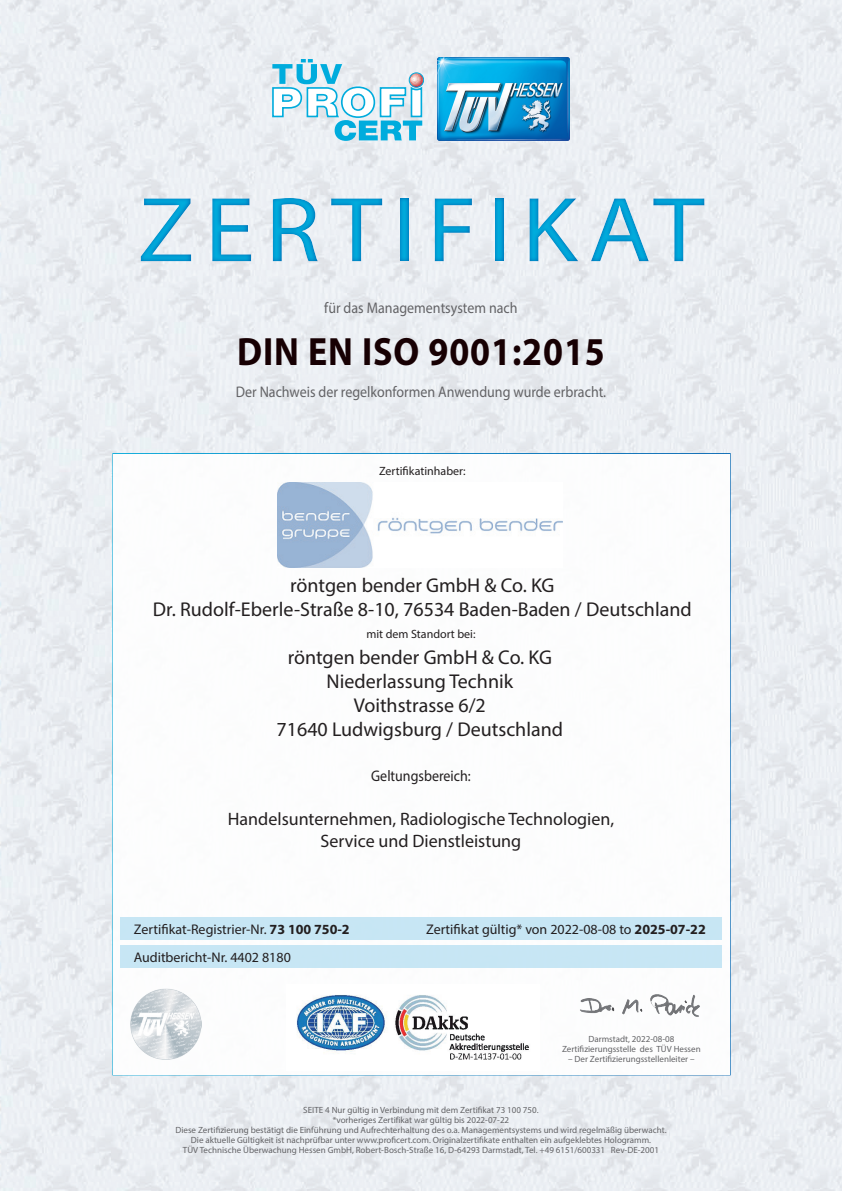
<style>
.page{position:relative;width:842px;height:1191px;background:#fff}
.page>*{position:absolute;margin:0;border:0;box-sizing:border-box;transform-origin:0 0}
.t1{font:93px "Myriad Pro";letter-spacing:.1em;color:#00acdd;scale:1.1 1}
.t2{font:700 39.6px "Myriad Pro";letter-spacing:.025em;color:#170003;scale:.91 1}
.t3{font:20px/24px "Myriad Pro";color:#231f20;text-align:center}
.t4{font:18px/21.6px "Myriad Pro";color:#231f20;text-align:center}
.t5{font:15.4px "Myriad Pro";color:#636366;scale:.91 1}
.t6{font:15.4px "Myriad Pro";color:#231f20;scale:.91 1}
.t7{font:14px/28.1px "Myriad Pro";color:#231f20}
.t8{font:12px "Myriad Pro";color:#231f20}
.t9{font:9px/10px "Myriad Pro";color:#636366;text-align:center}
.s1{font-weight:700}
</style>
<div class="page">
<img style="left:0;top:0;width:842px;height:1191px">
<img style="left:437px;top:57px;width:132px;height:83px">
<svg style="left:272px;top:59px;width:152px;height:82px"></svg>
<div style="left:112px;top:453px;width:619px;height:622px;background:#fff;border:2px solid #fff"></div>
<div style="left:120px;top:945px;width:602px;height:23px;background:#c1e4f4"></div>
<div style="left:121px;top:917px;width:601px;height:22px;background:#c1e4f4"></div>
<img style="left:296px;top:995px;width:233px;height:65px">
<img style="left:744px;top:810px;width:77px;height:55px">
<img style="left:736px;top:724px;width:98px;height:40px">
<img style="left:735px;top:636px;width:95px;height:35px">
<img style="left:736px;top:549px;width:93px;height:35px">
<img style="left:737px;top:479px;width:91px;height:36px">
<img style="left:642px;top:1096px;width:99px;height:53px">
<img style="left:580px;top:994px;width:120px;height:23px">
<div style="left:0;top:172px;width:842px;height:114px;background:#006bb6;opacity:.75"></div>
<img style="left:130px;top:988px;width:71px;height:71px">
<img style="left:277px;top:482px;width:285px;height:86px">
<h1 class="t1" style="left:138px;top:173px;width:517px">ZERTIFIKAT</h1>
<h3 class="t5" style="left:324px;top:298px;width:214px">für das Managementsystem nach</h3>
<h2 class="t2" style="left:237px;top:326px;width:406px">DIN EN ISO 9001:2015</h2>
<h3 class="t5" style="left:236px;top:382px;width:408px">Der Nachweis der regelkonformen Anwendung wurde erbracht.</h3>
<h3 class="t8" style="left:379px;top:464px;width:88px">Zertifikatinhaber:</h3>
<h3 class="t3" style="left:153px;top:573px;width:540px">röntgen bender GmbH &amp; Co. KG<br>Dr. Rudolf-Eberle-Straße 8-10, 76534 Baden-Baden / Deutschland</h3>
<h3 class="t8" style="left:366px;top:626px;width:111px">mit dem Standort bei:</h3>
<h3 class="t3" style="left:277px;top:645px;width:288px">röntgen bender GmbH &amp; Co. KG<br>Niederlassung Technik<br>Voithstrasse 6/2<br>71640 Ludwigsburg / Deutschland</h3>
<h3 class="t6" style="left:371px;top:766px;width:111px">Geltungsbereich:</h3>
<h3 class="t4" style="left:228px;top:808px;width:388px">Handelsunternehmen, Radiologische Technologien,<br>Service und Dienstleistung</h3>
<h3 class="t7" style="left:134px;top:915px;width:218px">Zertifikat-Registrier-Nr. <span class="s1">73 100 750-2<br></span>Auditbericht-Nr. 4402 8180</h3>
<h3 class="t7" style="left:426px;top:915px;width:281px">Zertifikat gültig* von 2022-08-08 to <span class="s1">2025-07-22</span></h3>
<p class="t9" style="left:562px;top:1034px;width:140px">Darmstadt, 2022-08-08<br>Zertifizierungsstelle des TÜV Hessen</p>
<p class="t9" style="left:568px;top:1054px;width:128px">– Der Zertifizierungsstellenleiter –</p>
<p class="t9" style="left:175px;top:1105px;width:493px">SEITE 4 Nur gültig in Verbindung mit dem Zertifikat 73 100 750.<br>*vorheriges Zertifikat war gültig bis 2022-07-22<br>Diese Zertifizierung bestätigt die Einführung und Aufrechterhaltung des o.a. Managementsystems und wird regelmäßig überwacht.<br>Die aktuelle Gültigkeit ist nachprüfbar unter www.proficert.com. Originalzertifikate enthalten ein aufgeklebtes Hologramm.<br>TÜV Technische Überwachung Hessen GmbH, Robert-Bosch-Straße 16, D-64293 Darmstadt, Tel. +49 6151/600331 Rev-DE-2001</p>
</div>
